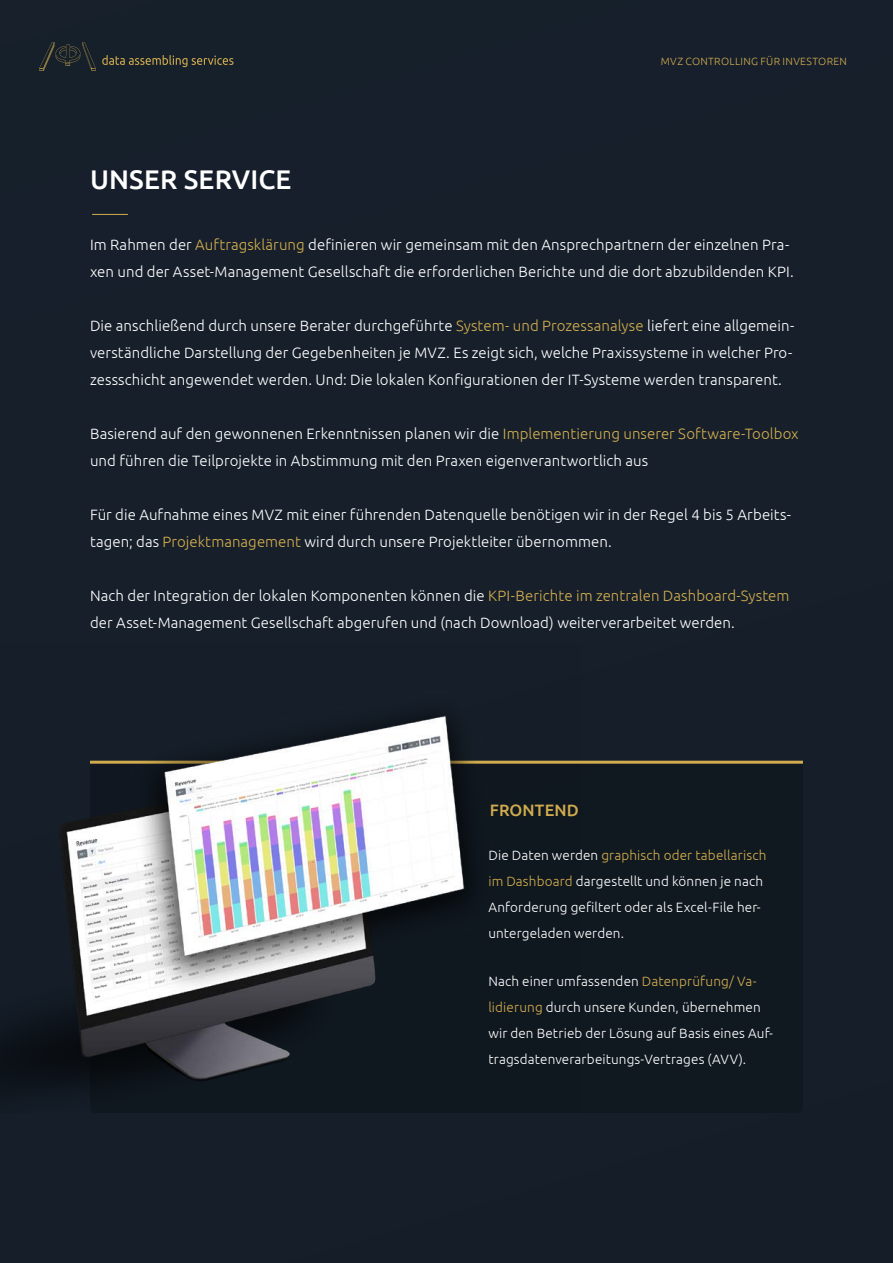
<style>
.page{position:relative;width:893px;height:1263px;background:#161f2a}
.page>*{position:absolute;margin:0;border:0;box-sizing:border-box;transform-origin:0 0}
.t1{font:500 27px "Ubuntu";letter-spacing:.01em;color:#fff}
.t2{font:500 16.5px "Ubuntu";letter-spacing:.01em;color:#d2ad4f}
.P-Fließtext_groß{font:300 15px/27px "Ubuntu";letter-spacing:.005em;color:#fff}
.P-Fließtext{font:300 13.5px/26px "Ubuntu";letter-spacing:.01em;color:#fff}
.t3{font:300 10.5px "Ubuntu";letter-spacing:.03em;color:#d2ad4f}
.s1{color:#d2ad4f}
</style>
<div class="page">
<svg style="left:39px;top:42px;width:194px;height:29px"></svg>
<hr style="left:92px;top:214px;width:36px;height:1px;background:#d2ad4f">
<div style="left:90px;top:761px;width:713px;height:352px;background:#101820;border-radius:5px"></div>
<hr style="left:90px;top:761px;width:713px;height:3px;background:#d2ad4f">
<img style="left:0;top:714px;width:582px;height:380px">
<h2 class="t1" style="left:90px;top:162px;width:203px">UNSER SERVICE</h2>
<p class="t3" style="left:661px;top:55px;width:188px">MVZ CONTROLLING FÜR INVESTOREN</p>
<p class="P-Fließtext_groß" style="left:90px;top:231px;width:705px">Im Rahmen der <span class="s1">Auftragsklärung</span> definieren wir gemeinsam mit den Ansprechpartnern der einzelnen Pra&shy;xen und der Asset-Management Gesellschaft die erforderlichen Berichte und die dort abzubildenden KPI.</p>
<p class="P-Fließtext_groß" style="left:90px;top:312px;width:706px">Die anschließend durch unsere Berater durchgeführte <span class="s1">System- und Prozessanalyse</span> liefert eine allgemein&shy;verständliche Darstellung der Gegebenheiten je MVZ. Es zeigt sich, welche Praxissysteme in welcher Pro&shy;zessschicht angewendet werden. Und: Die lokalen Konfigurationen der IT-Systeme werden transparent.</p>
<p class="P-Fließtext_groß" style="left:90px;top:420px;width:710px">Basierend auf den gewonnenen Erkenntnissen planen wir die <span class="s1">Implementierung unserer Software-Toolbox </span>und führen die Teilprojekte in Abstimmung mit den Praxen eigenverantwortlich aus</p>
<p class="P-Fließtext_groß" style="left:90px;top:501px;width:703px">Für die Aufnahme eines MVZ mit einer führenden Datenquelle benötigen wir in der Regel 4 bis 5 Arbeits&shy;tagen; das <span class="s1">Projektmanagement</span> wird durch unsere Projektleiter übernommen.</p>
<p class="P-Fließtext_groß" style="left:90px;top:582px;width:701px">Nach der Integration der lokalen Komponenten können die <span class="s1">KPI-Berichte im zentralen Dashboard-System </span>der Asset-Management Gesellschaft abgerufen und (nach Download) weiterverarbeitet werden.</p>
<h3 class="t2" style="left:490px;top:800px;width:91px">FRONTEND</h3>
<p class="P-Fließtext" style="left:488px;top:841px;width:280px">Die Daten werden <span class="s1">graphisch oder tabellarisch im Dashboard</span> dargestellt und können je nach Anforderung gefiltert oder als Excel-File her&shy;untergeladen werden.</p>
<p class="P-Fließtext" style="left:488px;top:968px;width:286px">Nach einer umfassenden <span class="s1">Datenprüfung/ Va&shy;lidierung</span> durch unsere Kunden, übernehmen wir den Betrieb der Lösung auf Basis eines Auf&shy;tragsdatenverarbeitungs-Vertrages (AVV).</p>
</div>
